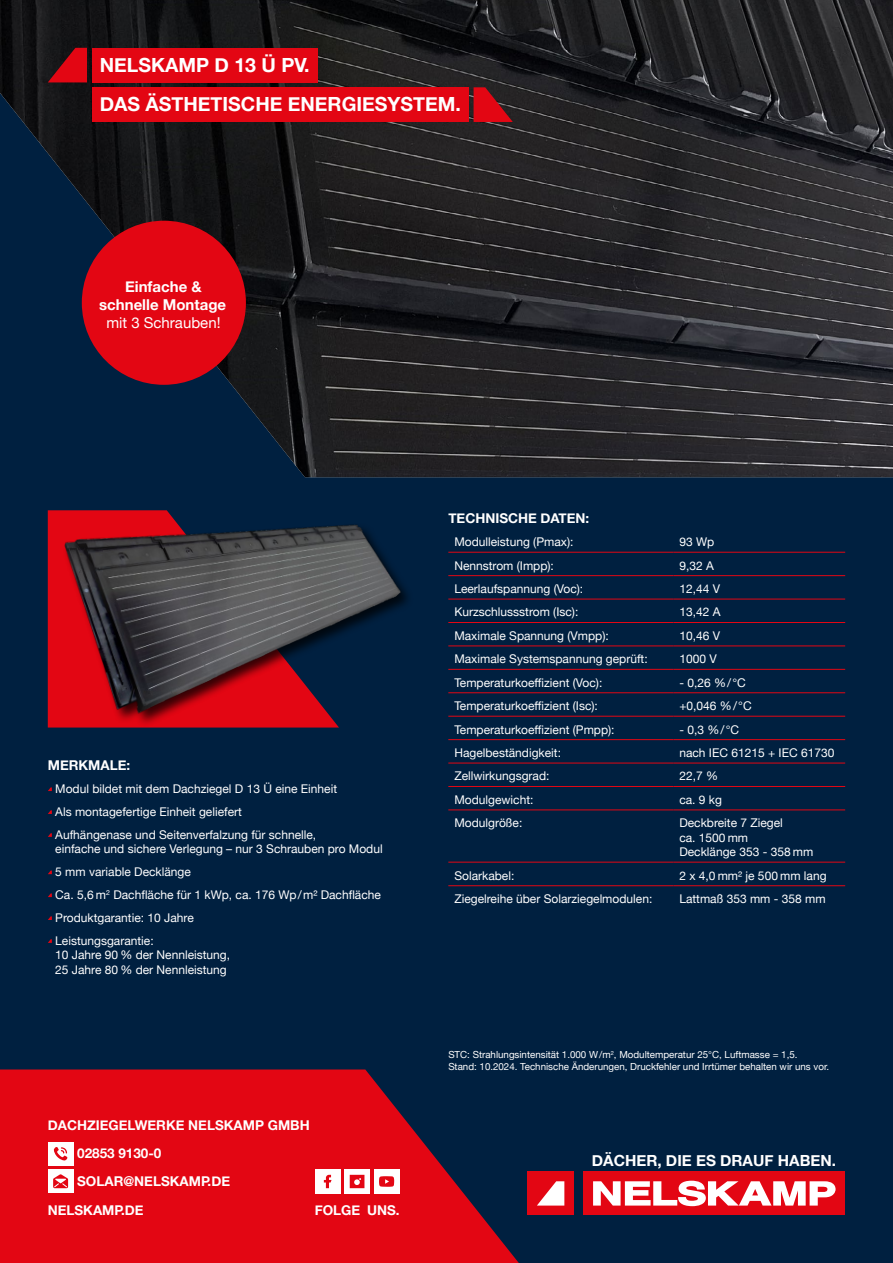
<style>
.page{position:relative;width:893px;height:1263px;background:#002040}
.page>*{position:absolute;margin:0;border:0;box-sizing:border-box;transform-origin:0 0}
.t1{font:700 19.5px "Helvetica Neue";color:#fff}
.t2{font:700 15.3px "Helvetica Neue";color:#fff}
.t3{font:700 15px/18px "Helvetica Neue";color:#fff;text-align:center}
.t4{font:15px "Helvetica Neue";color:#fff}
.t5{font:700 13.5px/27.6px "Helvetica Neue";color:#fff}
.t6{font:12px/23px "Helvetica Neue";color:#fff}
.t7{font:9.75px/11.7px "Helvetica Neue";color:#fff}
</style>
<div class="page">
<img style="left:0;top:0;width:893px;height:477px">
<div style="left:92px;top:48px;width:225px;height:34px;background:#e30613"></div>
<svg style="left:48px;top:48px;width:39px;height:34px"></svg>
<div style="left:527px;top:1172px;width:47px;height:43px;background:#e30613"></div>
<svg style="left:537px;top:1181px;width:27px;height:24px"></svg>
<div style="left:583px;top:1172px;width:262px;height:43px;background:#e30613"></div>
<svg style="left:593px;top:1181px;width:243px;height:25px"></svg>
<div style="left:82px;top:221px;width:164px;height:164px;background:#e30613;border-radius:50%"></div>
<div style="left:92px;top:87px;width:377px;height:35px;background:#e30613"></div>
<svg style="left:474px;top:87px;width:39px;height:35px"></svg>
<svg style="left:0;top:1069px;width:519px;height:194px;fill:#e30613"></svg>
<div style="left:315px;top:1169px;width:26px;height:24px;background:#fff"></div>
<svg style="left:324px;top:1175px;width:8px;height:13px"></svg>
<svg style="left:344px;top:1169px;width:26px;height:24px"></svg>
<svg style="left:350px;top:1175px;width:14px;height:13px"></svg>
<div style="left:374px;top:1169px;width:26px;height:24px;background:#fff"></div>
<svg style="left:379px;top:1176px;width:15px;height:11px"></svg>
<div style="left:48px;top:1142px;width:25px;height:23px;background:#fff"></div>
<svg style="left:54px;top:1147px;width:13px;height:13px"></svg>
<div style="left:48px;top:1169px;width:25px;height:24px;background:#fff"></div>
<svg style="left:53px;top:1174px;width:15px;height:14px"></svg>
<hr style="left:448px;top:552px;width:225px;height:1px;background:#e30613">
<hr style="left:673px;top:552px;width:172px;height:1px;background:#e30613">
<hr style="left:448px;top:575px;width:225px;height:1px;background:#e30613">
<hr style="left:673px;top:575px;width:172px;height:1px;background:#e30613">
<hr style="left:448px;top:599px;width:225px;height:1px;background:#e30613">
<hr style="left:673px;top:599px;width:172px;height:1px;background:#e30613">
<hr style="left:448px;top:622px;width:225px;height:1px;background:#e30613">
<hr style="left:673px;top:622px;width:172px;height:1px;background:#e30613">
<hr style="left:448px;top:646px;width:225px;height:1px;background:#e30613">
<hr style="left:673px;top:646px;width:172px;height:1px;background:#e30613">
<hr style="left:448px;top:669px;width:225px;height:1px;background:#e30613">
<hr style="left:673px;top:669px;width:172px;height:1px;background:#e30613">
<hr style="left:448px;top:692px;width:225px;height:1px;background:#e30613">
<hr style="left:673px;top:692px;width:172px;height:1px;background:#e30613">
<hr style="left:448px;top:716px;width:225px;height:1px;background:#e30613">
<hr style="left:673px;top:716px;width:172px;height:1px;background:#e30613">
<hr style="left:448px;top:739px;width:225px;height:1px;background:#e30613">
<hr style="left:673px;top:739px;width:172px;height:1px;background:#e30613">
<hr style="left:448px;top:763px;width:225px;height:1px;background:#e30613">
<hr style="left:673px;top:763px;width:172px;height:1px;background:#e30613">
<hr style="left:448px;top:786px;width:225px;height:1px;background:#e30613">
<hr style="left:673px;top:786px;width:172px;height:1px;background:#e30613">
<hr style="left:448px;top:810px;width:225px;height:1px;background:#e30613">
<hr style="left:673px;top:810px;width:172px;height:1px;background:#e30613">
<hr style="left:448px;top:862px;width:225px;height:1px;background:#e30613">
<hr style="left:673px;top:862px;width:172px;height:1px;background:#e30613">
<hr style="left:448px;top:885px;width:225px;height:1px;background:#e30613">
<hr style="left:673px;top:885px;width:172px;height:1px;background:#e30613">
<svg style="left:48px;top:787px;width:4px;height:4px"></svg>
<svg style="left:48px;top:810px;width:4px;height:4px"></svg>
<svg style="left:48px;top:833px;width:4px;height:4px"></svg>
<svg style="left:48px;top:870px;width:4px;height:4px"></svg>
<svg style="left:48px;top:893px;width:4px;height:4px"></svg>
<svg style="left:48px;top:916px;width:4px;height:4px"></svg>
<svg style="left:48px;top:939px;width:4px;height:4px"></svg>
<img style="left:3px;top:433px;width:424px;height:295px">
<h1 class="t1" style="left:100px;top:50px;width:211px">NELSKAMP D 13 Ü PV.</h1>
<h1 class="t1" style="left:100px;top:89px;width:363px">DAS ÄSTHETISCHE ENERGIESYSTEM.</h1>
<p class="t3" style="left:99px;top:278px;width:128px">Einfache &amp; schnelle Montage</p>
<p class="t4" style="left:106px;top:312px;width:116px">mit 3 Schrauben!</p>
<p class="t5" style="left:48px;top:752px;width:84px">MERKMALE:</p>
<p class="t6" style="left:55px;top:778px;width:283px">Modul bildet mit dem Dachziegel D 13 Ü eine Einheit<br>Als montagefertige Einheit geliefert<br>Aufhängenase und Seitenverfalzung für schnelle,</p>
<p class="t6" style="left:55px;top:838px;width:329px">einfache und sichere Verlegung – nur 3 Schrauben pro Modul 5 mm variable Decklänge<br>Ca. 5,6 m<sup>2</sup> Dachfläche für 1 kWp, ca. 176 Wp/m² Dachfläche Produktgarantie: 10 Jahre<br>Leistungsgarantie:</p>
<p class="t6" style="left:55px;top:949px;width:176px;line-height:14.4px">10 Jahre 90 % der Nennleistung,<br>25 Jahre 80 % der Nennleistung</p>
<p class="t5" style="left:77px;top:1112px;width:234px;text-indent:-29px">DACHZIEGELWERKE NELSKAMP GMBH<br>02853 9130-0<br>SOLAR@NELSKAMP.DE</p>
<p class="t5" style="left:48px;top:1196px;width:97px">NELSKAMP.DE</p>
<p class="t5" style="left:315px;top:1196px;width:86px">FOLGE UNS.</p>
<p class="t5" style="left:448px;top:505px;width:143px">TECHNISCHE DATEN:</p>
<p class="t6" style="left:454px;top:531px;width:121px">Modulleistung (Pmax):</p>
<p class="t6" style="left:679px;top:531px;width:36px">93 Wp</p>
<p class="t6" style="left:454px;top:555px;width:101px">Nennstrom (Impp):</p>
<p class="t6" style="left:679px;top:555px;width:36px">9,32 A</p>
<p class="t6" style="left:454px;top:578px;width:130px">Leerlaufspannung (Voc):</p>
<p class="t6" style="left:679px;top:578px;width:42px">12,44 V</p>
<p class="t6" style="left:454px;top:601px;width:126px">Kurzschlussstrom (Isc):</p>
<p class="t6" style="left:679px;top:601px;width:43px">13,42 A</p>
<p class="t6" style="left:454px;top:625px;width:156px">Maximale Spannung (Vmpp):</p>
<p class="t6" style="left:679px;top:625px;width:42px">10,46 V</p>
<p class="t6" style="left:454px;top:648px;width:195px">Maximale Systemspannung geprüft:</p>
<p class="t6" style="left:679px;top:648px;width:39px">1000 V</p>
<p class="t6" style="left:454px;top:672px;width:150px">Temperaturkoeffizient (Voc):</p>
<p class="t6" style="left:679px;top:672px;width:68px">- 0,26 %/°C</p>
<p class="t6" style="left:454px;top:695px;width:145px">Temperaturkoeffizient (Isc):</p>
<p class="t6" style="left:679px;top:695px;width:74px">+0,046 %/°C</p>
<p class="t6" style="left:454px;top:718px;width:162px">Temperaturkoeffizient (Pmpp):</p>
<p class="t6" style="left:679px;top:718px;width:61px">- 0,3 %/°C</p>
<p class="t6" style="left:454px;top:742px;width:108px">Hagelbeständigkeit:</p>
<p class="t6" style="left:679px;top:742px;width:157px">nach IEC 61215 + IEC 61730</p>
<p class="t6" style="left:454px;top:765px;width:97px">Zellwirkungsgrad:</p>
<p class="t6" style="left:679px;top:765px;width:40px">22,7 %</p>
<p class="t6" style="left:454px;top:789px;width:81px">Modulgewicht:</p>
<p class="t6" style="left:679px;top:789px;width:44px">ca. 9 kg</p>
<p class="t6" style="left:454px;top:812px;width:70px">Modulgröße:</p>
<p class="t6" style="left:679px;top:816px;width:135px;line-height:14.4px">Deckbreite 7 Ziegel<br>ca. 1500 mm<br>Decklänge 353 - 358 mm</p>
<p class="t6" style="left:454px;top:864px;width:61px">Solarkabel:</p>
<p class="t6" style="left:679px;top:864px;width:149px">2 x 4,0 mm² je 500 mm lang</p>
<p class="t6" style="left:454px;top:888px;width:199px">Ziegelreihe über Solarziegelmodulen:</p>
<p class="t6" style="left:679px;top:888px;width:148px">Lattmaß 353 mm - 358 mm</p>
<p class="t7" style="left:448px;top:1049px;width:382px">STC: Strahlungsintensität 1.000 W/m<sup>2</sup>, Modultemperatur 25°C, Luftmasse = 1,5.<br>Stand: 10.2024. Technische Änderungen, Druckfehler und Irrtümer behalten wir uns vor.</p>
<p class="t2" style="left:592px;top:1149px;width:246px">DÄCHER, DIE ES DRAUF HABEN.</p>
</div>
